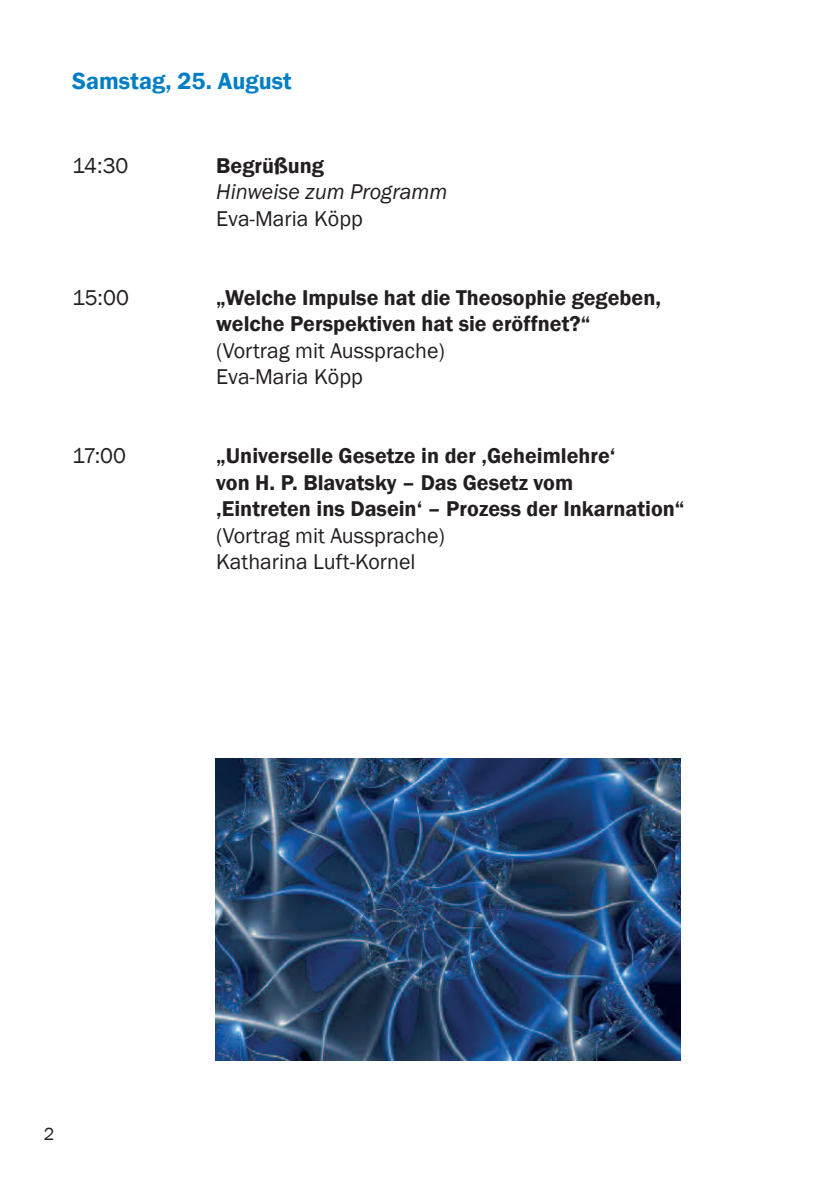
<style>
.page{position:relative;width:840px;height:1191px;background:#fff}
.page>*{position:absolute;margin:0;border:0;box-sizing:border-box;transform-origin:0 0}
.t1{font:600 24px "Franklin Gothic";color:#007ec5}
.t2{font:600 22px/26.4px "Franklin Gothic";color:#231f20}
.t3{font:22px/26.4px "Franklin Gothic";color:#231f20}
.t4{font:italic 22px "Franklin Gothic";color:#231f20}
.t5{font:18px "Franklin Gothic";color:#231f20}
</style>
<div class="page">
<img style="left:215px;top:758px;width:465px;height:302px">
<p class="t1" style="left:72px;top:66px;width:221px">Samstag, 25. August</p>
<p class="t3" style="left:72px;top:153px;width:58px">14:30</p>
<p class="t2" style="left:216px;top:153px;width:109px">Begrüßung</p>
<p class="t4" style="left:216px;top:178px;width:233px">Hinweise zum Programm</p>
<p class="t3" style="left:216px;top:206px;width:148px">Eva-Maria Köpp</p>
<p class="t3" style="left:72px;top:285px;width:58px">15:00</p>
<p class="t2" style="left:216px;top:285px;width:446px">„Welche Impulse hat die Theosophie gegeben, welche Perspektiven hat sie eröffnet?“</p>
<p class="t3" style="left:216px;top:338px;width:230px">(Vortrag mit Aussprache)<br>Eva-Maria Köpp</p>
<p class="t3" style="left:72px;top:443px;width:55px">17:00</p>
<p class="t2" style="left:216px;top:443px;width:469px">„Universelle Gesetze in der ‚Geheimlehre‘<br>von H. P. Blavatsky – Das Gesetz vom<br>‚Eintreten ins Dasein‘ – Prozess der Inkarnation“</p>
<p class="t3" style="left:216px;top:522px;width:230px">(Vortrag mit Aussprache)<br>Katharina Luft-Kornel</p>
<p class="t5" style="left:44px;top:1122px;width:12px">2</p>
</div>
